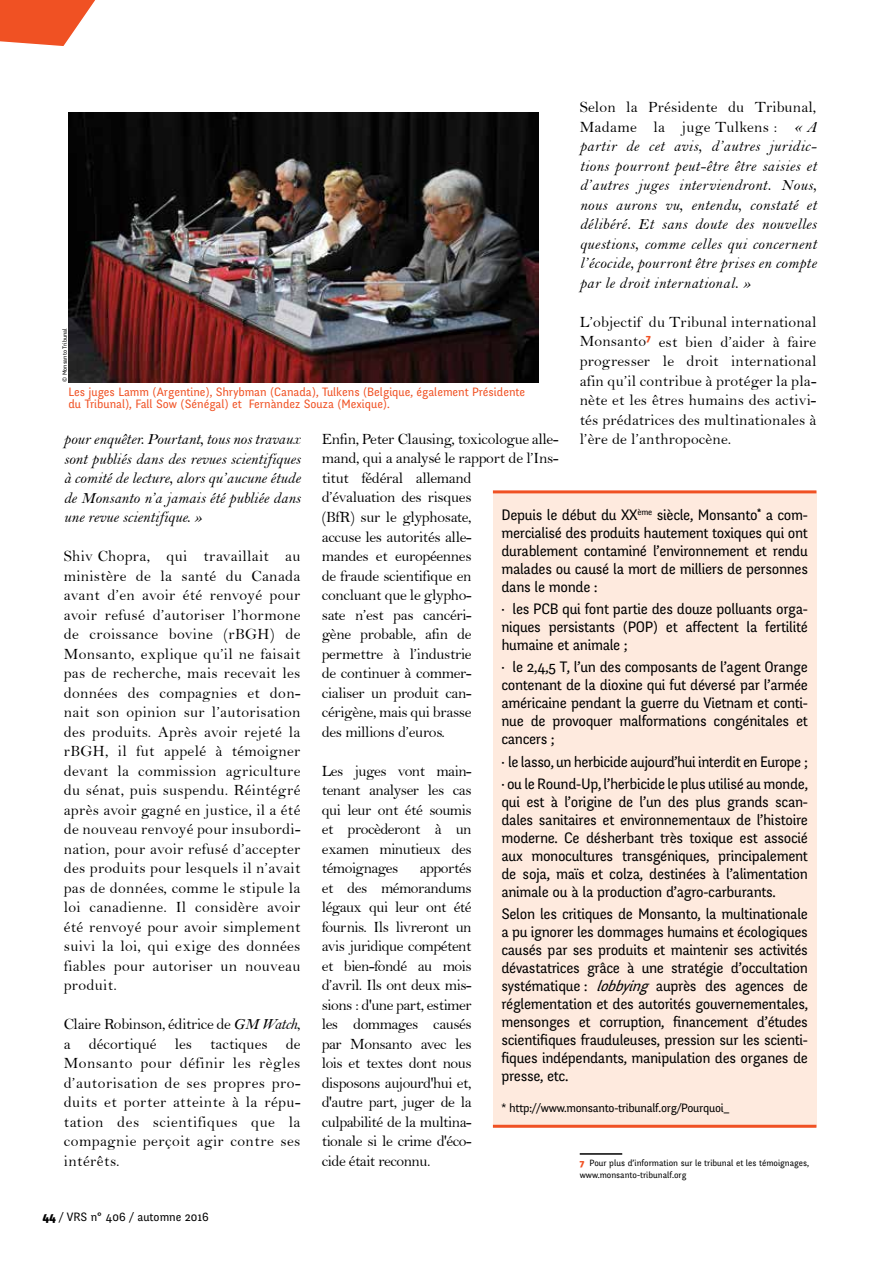
<style>
.page{position:relative;width:893px;height:1263px;background:#fff}
.page>*{position:absolute;margin:0;border:0;box-sizing:border-box;transform-origin:0 0}
.t1{font:15.75px/19.5px "Bell";letter-spacing:-.02em;color:#000;text-align:justify}
.t2{font:15.75px/19.5px "Bell MT Italic";color:#000;text-align:justify}
.t3{font:15.75px/19.5px "Bell";letter-spacing:.01em;color:#000}
.t4{font:15px/18px "Fengardo Neue";letter-spacing:-.02em;color:#000;text-align:justify}
.t5{font:12px/12px "Fengardo Neue";color:#f05123}
.t6{font:12px "Fengardo Neue";letter-spacing:-.02em;color:#000}
.t7{font:12px "Fengardo Neue";color:#000}
.t8{font:9px/12px "Fengardo Neue";color:#000}
.t9{font:6px "Fengardo Neue";color:#000}
.s1{font-family:"Bell MT Italic"}
.s2{font-style:italic}
.s3{font-weight:900;color:#f05123}
.s4{font-weight:900}
</style>
<div class="page">
<svg style="left:0;top:0;width:95px;height:46px"></svg>
<hr style="left:580px;top:1153px;width:42px;height:2px;background:#000">
<div style="left:493px;top:491px;width:323px;height:636px;background:#feeade"></div>
<hr style="left:493px;top:490px;width:323px;height:3px;background:#f05123">
<hr style="left:493px;top:1125px;width:323px;height:3px;background:#f05123">
<img style="left:68px;top:113px;width:470px;height:270px">
<p class="t3" style="left:580px;top:98px;width:238px">Selon la Présidente du Tribunal,<br>Madame la juge -Tulkens : <span class="s1">« A</span></p>
<p class="t2" style="left:580px;top:137px;width:238px">partir de cet avis, d’autres juridic&shy;tions pourront peut-être être saisies et d’autres juges interviendront. Nous, nous aurons vu, entendu, constaté et délibéré. Et sans doute des nouvelles questions, comme celles qui concernent l’écocide, pourront être prises en compte par le droit international. »</p>
<p class="t1" style="left:580px;top:312px;width:238px">L’objectif du Tribunal international Monsanto<sup>7</sup> est bien d’aider à faire progresser le droit international afin qu’il contribue à protéger la pla&shy;nète et les êtres humains des activi&shy;tés prédatrices des multinationales à l’ère de l’anthropocène.</p>
<p class="t9" style="left:61px;top:382px;width:55px;rotate:-90deg">© Monsanto Tribunal</p>
<p class="t5" style="left:68px;top:386px;width:458px">Les juges Lamm (Argentine), Shrybman (Canada), Tulkens (Belgique, également Présidente du Tribunal), Fall Sow (Sénégal) et Fernàndez Souza (Mexique).</p>
<p class="t1" style="left:322px;top:429px;width:238px;text-align:left">Enfin, Peter -Clausing, toxicologue alle&shy;mand, qui a analysé le rapport de l’Ins&shy;titut fédéral allemand<br>d’évaluation des risques<br>(BfR) sur le glyphosate,<br>accuse les autorités alle-<br>mandes et européennes<br>de fraude scientifique en<br>concluant que le glypho-<br>sate n’est pas cancéri-<br>gène probable, afin de<br>permettre à l’industrie<br>de continuer à commer-<br>cialiser un produit can-<br>cérigène, mais qui brasse<br>des millions d’euros.</p>
<p class="t1" style="left:322px;top:761px;width:151px">Les juges vont main&shy;tenant analyser les cas qui leur ont été soumis et procèderont à un examen minutieux des témoignages</p>
<p class="t2" style="left:64px;top:429px;width:238px">pour enquêter. Pourtant, tous nos travaux sont publiés dans des revues scientifiques à comité de lecture, alors qu’aucune étude de Monsanto n’a jamais été publiée dans une revue scientifique. »</p>
<p class="t1" style="left:64px;top:546px;width:238px">Shiv -Chopra, qui travaillait au ministère de la santé du Canada avant d’en avoir été renvoyé pour avoir refusé d’autoriser l’hormone de croissance bovine (rBGH) de Monsanto, explique qu’il ne faisait pas de recherche, mais recevait les données des compagnies et don&shy;nait son opinion sur l’autorisation des produits. Après avoir rejeté la rBGH, il fut appelé à témoigner devant la commission agriculture du sénat, puis suspendu. Réintégré après avoir gagné en justice, il a été de nouveau renvoyé pour insubordi&shy;nation, pour avoir refusé d’accepter des produits pour lesquels il n’avait pas de données, comme le stipule la loi canadienne. Il considère avoir été renvoyé pour avoir simplement suivi la loi, qui exige des données fiables pour autoriser un nouveau produit.</p>
<p class="t1" style="left:64px;top:1014px;width:238px">Claire -Robinson, éditrice de <span class="s1">GM Watch</span>, a décortiqué les tactiques de Monsanto pour définir les règles d’autorisation de ses propres pro&shy;duits et porter atteinte à la répu&shy;tation des scientifiques que la compagnie perçoit agir contre ses intérêts.</p>
<p class="t4" style="left:501px;top:506px;width:308px">Depuis le début du XX<sup>ème</sup> siècle, Monsanto<sup>*</sup> a com&shy;mercialisé des produits hautement toxiques qui ont durablement contaminé l’environnement et rendu malades ou causé la mort de milliers de personnes dans le monde :</p>
<p class="t4" style="left:501px;top:600px;width:308px">· les PCB qui font partie des douze polluants orga&shy;niques persistants (POP) et affectent la fertilité humaine et animale ;</p>
<p class="t4" style="left:501px;top:658px;width:308px">· le 2,4,5 T, l’un des composants de l’agent Orange contenant de la dioxine qui fut déversé par l’armée américaine pendant la guerre du Vietnam et conti&shy;nue de provoquer malformations congénitales et cancers ;</p>
<p class="t4" style="left:501px;top:751px;width:308px;line-height:22.2px">· le lasso, un herbicide aujourd’hui interdit en Europe ; · ou le Round-Up, l’herbicide le plus utilisé au monde,</p>
<p class="t4" style="left:501px;top:793px;width:308px">qui est à l’origine de l’un des plus grands scan&shy;dales sanitaires et environnementaux de l’histoire moderne. Ce désherbant très toxique est associé aux monocultures transgéniques, principalement de soja, maïs et colza, destinées à l’alimentation animale ou à la production d’agro-carburants.</p>
<p class="t4" style="left:501px;top:905px;width:308px">Selon les critiques de Monsanto, la multinationale a pu ignorer les dommages humains et écologiques causés par ses produits et maintenir ses activités dévastatrices grâce à une stratégie d’occultation systématique : <span class="s2">lobbying</span> auprès des agences de réglementation et des autorités gouvernementales, mensonges et corruption, financement d’études scientifiques frauduleuses, pression sur les scienti&shy;fiques indépendants, manipulation des organes de presse, etc.</p>
<p class="t6" style="left:501px;top:1101px;width:229px">* http://www.monsanto-tribunalf.org/Pourquoi_</p>
<p class="t1" style="left:322px;top:858px;width:151px;text-indent:98px">apportés et des mémorandums légaux qui leur ont été fournis. Ils livreront un avis juridique compétent et bien-fondé au mois d’avril. Ils ont deux mis&shy;sions : d'une part, estimer les dommages causés par Monsanto avec les lois et textes dont nous disposons aujourd'hui et, d'autre part, juger de la culpabilité de la multina&shy;tionale si le crime d'éco&shy;cide était reconnu.</p>
<p class="t8" style="left:580px;top:1157px;width:231px"><span class="s3">7</span> Pour plus d’information sur le tribunal et les témoignages, www.monsanto-tribunalf.org</p>
<p class="t7" style="left:43px;top:1209px;width:168px"><span class="s4">44</span> / VRS n° 406 / automne 2016</p>
</div>
